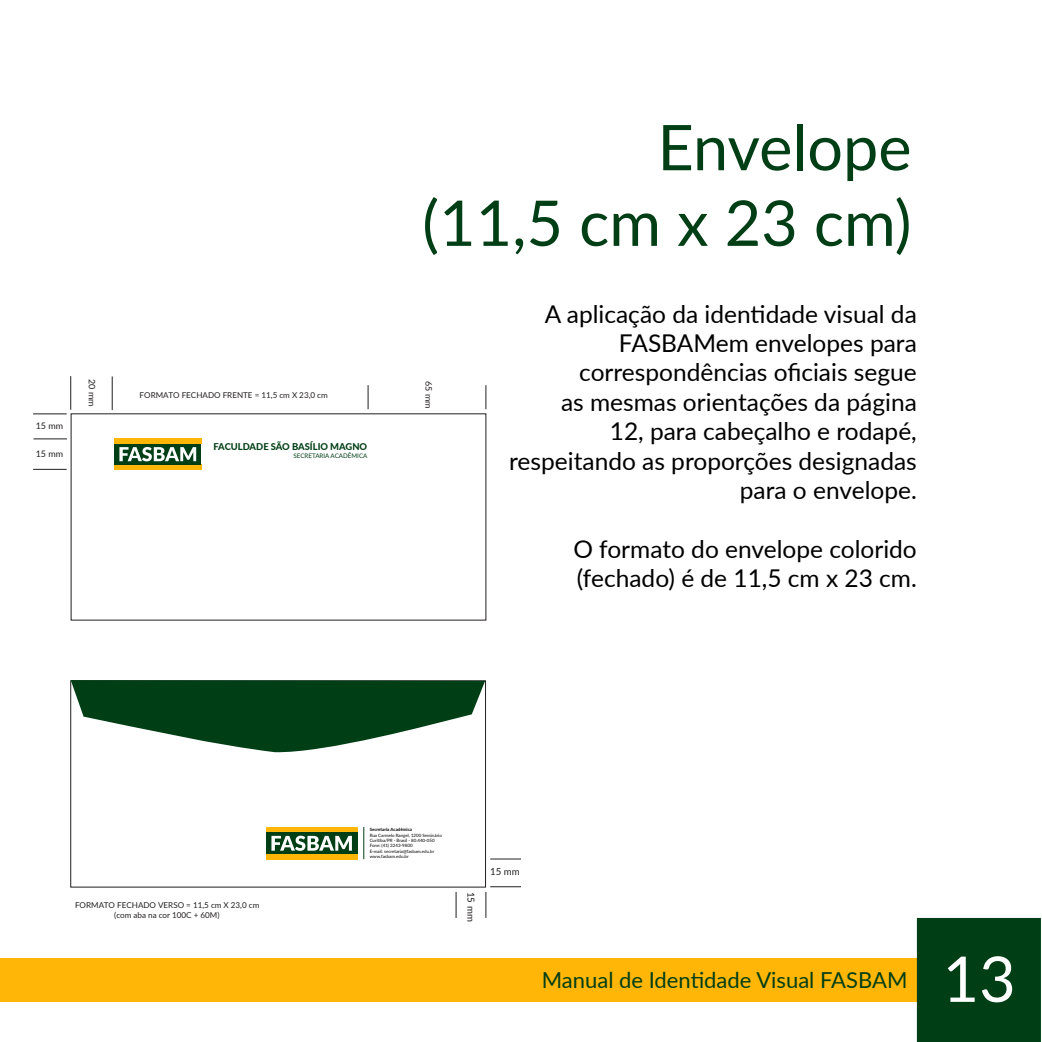
<style>
.page{position:relative;width:1042px;height:1042px;background:#fff}
.page>*{position:absolute;margin:0;border:0;box-sizing:border-box;transform-origin:0 0}
.t1{font:63px/75.6px "Lato";color:#003e15;text-align:right}
.t2{font:63px "Lato";color:#fff}
.t3{font:24.5px/29.4px "Lato";color:#000;text-align:right}
.t4{font:22.05px "Lato";color:#003e15}
.t5{font:9.62px "Lato";color:#231f20}
.t6{font:800 9.28px "Lato";color:#003e15}
.t7{font:8.92px "Lato";color:#231f20}
.t8{font:8.05px/9.6px "Lato";color:#231f20;text-align:center}
.t9{font:6.3px "Lato";color:#003e15}
.t10{font:4.38px/5.4px "Lato";color:#000}
.t11{font:700 4.38px "Lato";color:#000}
</style>
<div class="page">
<div style="left:0;top:958px;width:917px;height:44px;background:#ffb606"></div>
<div style="left:917px;top:918px;width:124px;height:124px;background:#003e15"></div>
<svg style="left:71px;top:680px;width:414px;height:73px"></svg>
<svg style="left:456px;top:892px;width:1px;height:26px"></svg>
<svg style="left:485px;top:892px;width:1px;height:26px"></svg>
<hr style="left:490px;top:886px;width:31px;height:1px;background:#231f20">
<hr style="left:490px;top:859px;width:31px;height:1px;background:#231f20">
<hr style="left:33px;top:438px;width:34px;height:1px;background:#231f20">
<hr style="left:33px;top:469px;width:34px;height:1px;background:#231f20">
<hr style="left:33px;top:413px;width:34px;height:1px;background:#231f20">
<hr style="left:112px;top:376px;width:1px;height:34px;background:#231f20">
<hr style="left:70px;top:376px;width:1px;height:34px;background:#231f20">
<svg style="left:368px;top:385px;width:1px;height:24px"></svg>
<svg style="left:485px;top:385px;width:1px;height:24px"></svg>
<img style="left:114px;top:439px;width:87px;height:5px">
<img style="left:114px;top:464px;width:87px;height:5px">
<div style="left:114px;top:444px;width:87px;height:20px;background:#003e15"></div>
<svg style="left:119px;top:447px;width:77px;height:14px"></svg>
<img style="left:266px;top:827px;width:91px;height:5px">
<img style="left:266px;top:854px;width:91px;height:5px">
<div style="left:266px;top:832px;width:91px;height:22px;background:#003e15"></div>
<svg style="left:271px;top:835px;width:81px;height:16px"></svg>
<hr style="left:363px;top:827px;width:1px;height:32px;background:#003e15">
<p class="t7" style="left:36px;top:420px;width:29px">15 mm</p>
<p class="t7" style="left:36px;top:447px;width:29px">15 mm</p>
<h1 class="t1" style="left:422px;top:107px;width:491px">Envelope<br>(11,5 cm x 23 cm)</h1>
<p class="t7" style="left:98px;top:379px;width:29px;rotate:90deg">20 mm</p>
<p class="t7" style="left:435px;top:381px;width:29px;rotate:90deg">65 mm</p>
<p class="t6" style="left:214px;top:440px;width:155px">FACULDADE SÃO BASÍLIO MAGNO</p>
<p class="t9" style="left:293px;top:451px;width:75px">SECRETARIA ACADÊMICA</p>
<p class="t8" style="left:140px;top:390px;width:190px">FORMATO FECHADO FRENTE = 11,5 cm X 23,0 cm</p>
<p class="t3" style="left:509px;top:298px;width:409px">A aplicação da identidade visual da<br>FASBAMem envelopes para correspondências oficiais segue<br>as mesmas orientações da página<br>12, para cabeçalho e rodapé, respeitando as proporções designadas para o envelope.</p>
<p class="t3" style="left:573px;top:533px;width:345px;text-align:left">O formato do envelope colorido (fechado) é de 11,5 cm x 23 cm.</p>
<p class="t11" style="left:370px;top:826px;width:44px">Secretaria Acadêmica</p>
<p class="t10" style="left:370px;top:832px;width:74px">Rua Carmelo Rangel, 1200 Seminário<br>Curitiba/PR - Brasil - 80.440-050<br>Fone: (41) 3243-9800<br>E-mail: secretaria@fasbam.edu.br www.fasbam.edu.br</p>
<p class="t8" style="left:75px;top:900px;width:186px">FORMATO FECHADO VERSO = 11,5 cm X 23,0 cm (com aba na cor 100C + 60M)</p>
<p class="t5" style="left:478px;top:892px;width:31px;rotate:90deg">15 mm</p>
<p class="t5" style="left:490px;top:865px;width:31px">15 mm</p>
<p class="t4" style="left:542px;top:964px;width:367px">Manual de Identidade Visual FASBAM</p>
<h1 class="t2" style="left:942px;top:934px;width:75px">13</h1>
</div>
